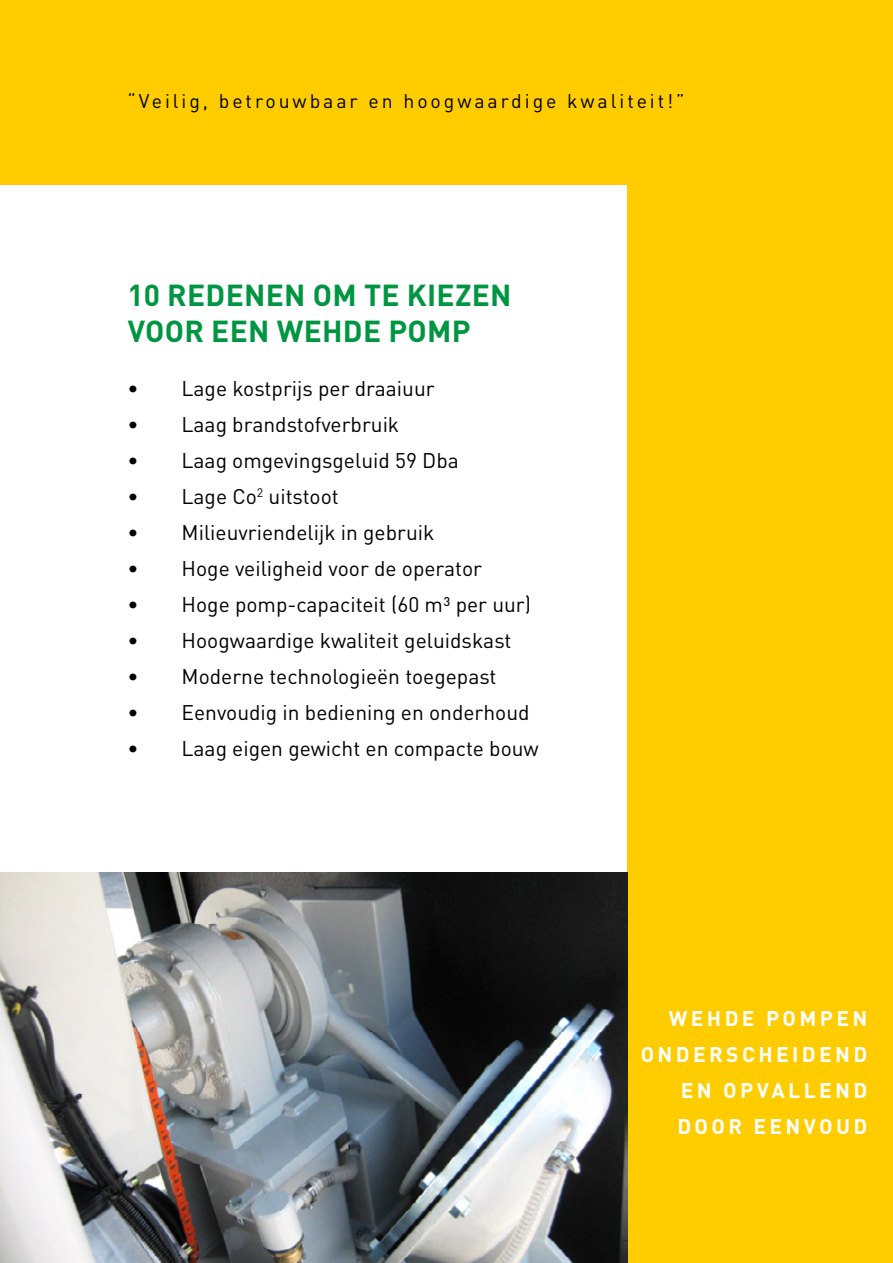
<style>
.page{position:relative;width:893px;height:1263px;background:#fff}
.page>*{position:absolute;margin:0;border:0;box-sizing:border-box;transform-origin:0 0}
.t1{font:700 30px/36px "DIN Pro";letter-spacing:.01em;color:#009641}
.t2{font:21px "DIN Pro";color:#000}
.t3{font:700 21px/36px "DIN Pro";letter-spacing:.16em;color:#fff;text-align:right}
.t4{font:19.5px "DIN Pro";letter-spacing:.15em;color:#000}
</style>
<div class="page">
<div style="left:0;top:0;width:893px;height:185px;background:#fc0"></div>
<div style="left:627px;top:185px;width:266px;height:1078px;background:#fc0"></div>
<img style="left:0;top:873px;width:627px;height:390px">
<p class="t4" style="left:128px;top:88px;width:559px">“Veilig, betrouwbaar en hoogwaardige kwaliteit!”</p>
<h1 class="t1" style="left:128px;top:276px;width:385px">10 REDENEN OM TE KIEZEN<br>VOOR EEN WEHDE POMP</h1>
<p class="t2" style="left:128px;top:374px;width:309px">• Lage kostprijs per draaiuur</p>
<p class="t2" style="left:128px;top:410px;width:273px">• Laag brandstofverbruik</p>
<p class="t2" style="left:128px;top:446px;width:333px">• Laag omgevingsgeluid 59 Dba</p>
<p class="t2" style="left:128px;top:482px;width:213px">• Lage Co<sup>2</sup> uitstoot</p>
<p class="t2" style="left:128px;top:518px;width:308px">• Milieuvriendelijk in gebruik</p>
<p class="t2" style="left:128px;top:554px;width:356px">• Hoge veiligheid voor de operator</p>
<p class="t2" style="left:128px;top:590px;width:405px">• Hoge pomp-capaciteit (60 m³ per uur)</p>
<p class="t2" style="left:128px;top:626px;width:385px">• Hoogwaardige kwaliteit geluidskast</p>
<p class="t2" style="left:128px;top:662px;width:371px">• Moderne technologieën toegepast</p>
<p class="t2" style="left:128px;top:698px;width:404px">• Eenvoudig in bediening en onderhoud</p>
<p class="t2" style="left:128px;top:734px;width:413px">• Laag eigen gewicht en compacte bouw</p>
<p class="t3" style="left:641px;top:1000px;width:228px">WEHDE POMPEN<br>ONDERSCHEIDEND<br>EN OPVALLE ND<br>DOOR EENVOUD</p>
</div>
